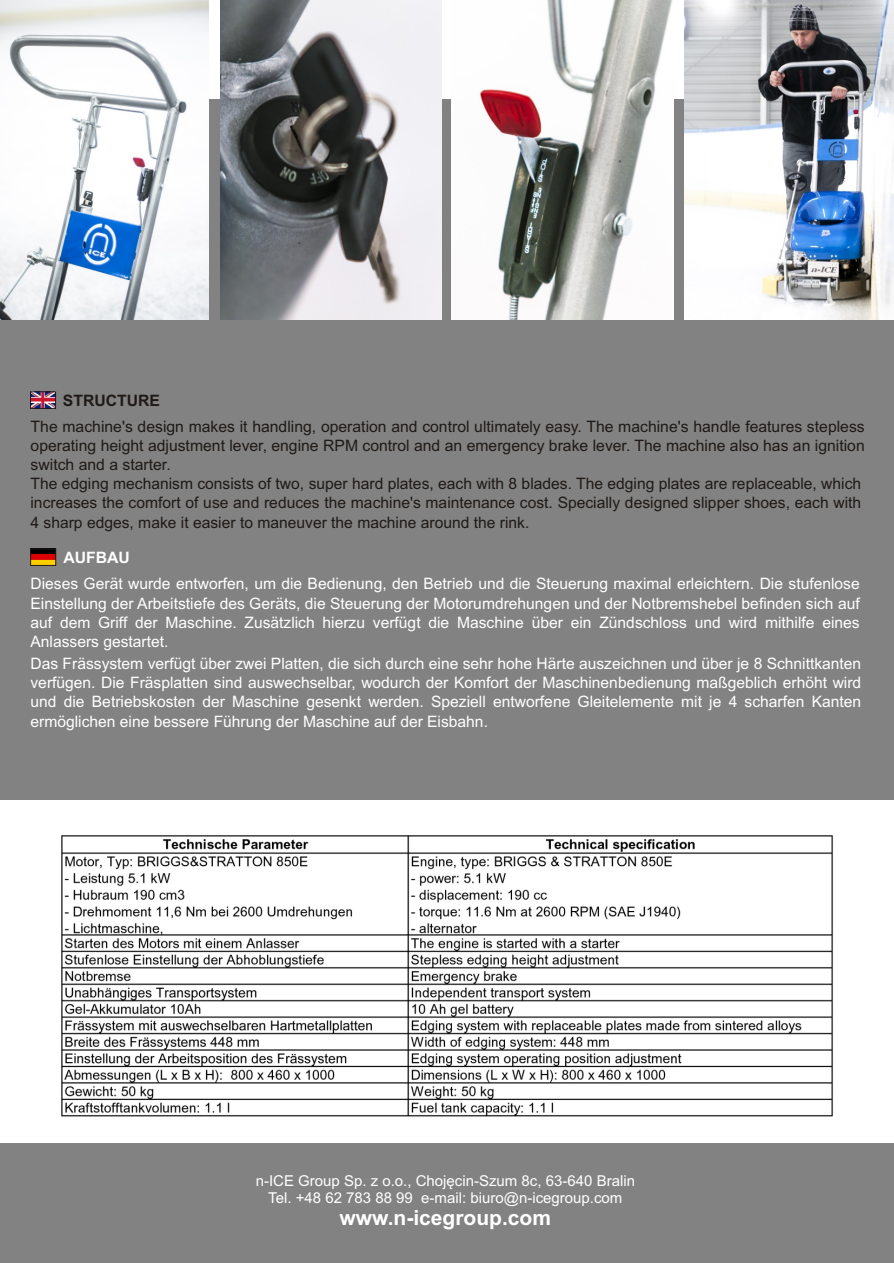
<style>
.page{position:relative;width:894px;height:1263px;background:#fff}
.page>*{position:absolute;margin:0;border:0;box-sizing:border-box;transform-origin:0 0}
.t1{font:700 21px "Arial";color:#fff}
.t2{font:15.75px/19.2px "Arial";color:#fff;text-align:justify}
.t3{font:15.75px/19.2px "Arial";color:#1f1a17}
.t4{font:700 15.75px "Arial";color:#1f1a17}
.t5{font:700 15.75px "Arial";color:#fff}
.t6{font:15px/16.8px "Arial";color:#fff;text-align:center}
</style>
<div class="page">
<div style="left:0;top:99px;width:894px;height:701px;background:#828282"></div>
<div style="left:0;top:1143px;width:894px;height:120px;background:#828282"></div>
<img style="left:0;top:0;width:209px;height:320px">
<img style="left:220px;top:0;width:222px;height:320px">
<img style="left:452px;top:0;width:221px;height:320px">
<img style="left:684px;top:0;width:210px;height:320px">
<img style="left:32px;top:394px;width:22px;height:13px">
<div style="left:30px;top:392px;width:26px;height:17px;border:1px solid #1f1a17"></div>
<img style="left:32px;top:551px;width:22px;height:13px">
<div style="left:30px;top:549px;width:26px;height:17px;border:1px solid #1f1a17"></div>
<img style="left:61px;top:835px;width:773px;height:282px">
<p class="t4" style="left:63px;top:394px;width:99px">STRUCTURE</p>
<p class="t3" style="left:31px;top:418px;width:836px">The machine's design makes it handling, operation and control ultimately easy. The machine's handle features stepless operating height adjustment lever, engine RPM control and an emergency brake lever. The machine also has an ignition switch and a starter.<br>The edging mechanism consists of two, super hard plates, each with 8 blades. The edging plates are replaceable, which increases the comfort of use and reduces the machine's maintenance cost. Specially designed slipper shoes, each with 4 sharp edges, make it easier to maneuver the machine around the rink.</p>
<p class="t5" style="left:63px;top:551px;width:68px">AUFBAU</p>
<p class="t2" style="left:31px;top:576px;width:831px">Dieses Gerät wurde entworfen, um die Bedienung, den Betrieb und die Steuerung maximal erleichtern. Die stufenlose Einstellung der Arbeitstiefe des Geräts, die Steuerung der Motorumdrehungen und der Notbremshebel befinden sich auf auf dem Griff der Maschine. Zusätzlich hierzu verfügt die Maschine über ein Zündschloss und wird mithilfe eines Anlassers gestartet.</p>
<p class="t2" style="left:30px;top:655px;width:832px">Das Frässystem verfügt über zwei Platten, die sich durch eine sehr hohe Härte auszeichnen und über je 8 Schnittkanten verfügen. Die Fräsplatten sind auswechselbar, wodurch der Komfort der Maschinenbedienung maßgeblich erhöht wird und die Betriebskosten der Maschine gesenkt werden. Speziell entworfene Gleitelemente mit je 4 scharfen Kanten ermöglichen eine bessere Führung der Maschine auf der Eisbahn.</p>
<p class="t6" style="left:256px;top:1174px;width:381px">n-ICE Group Sp. z o.o., Chojêcin-Szum 8c, 63-640 Bralin<br>Tel. +48 62 783 88 99 e-mail: biuro@n-icegroup.com</p>
<h1 class="t1" style="left:340px;top:1210px;width:213px">www.n-icegroup.com</h1>
</div>
